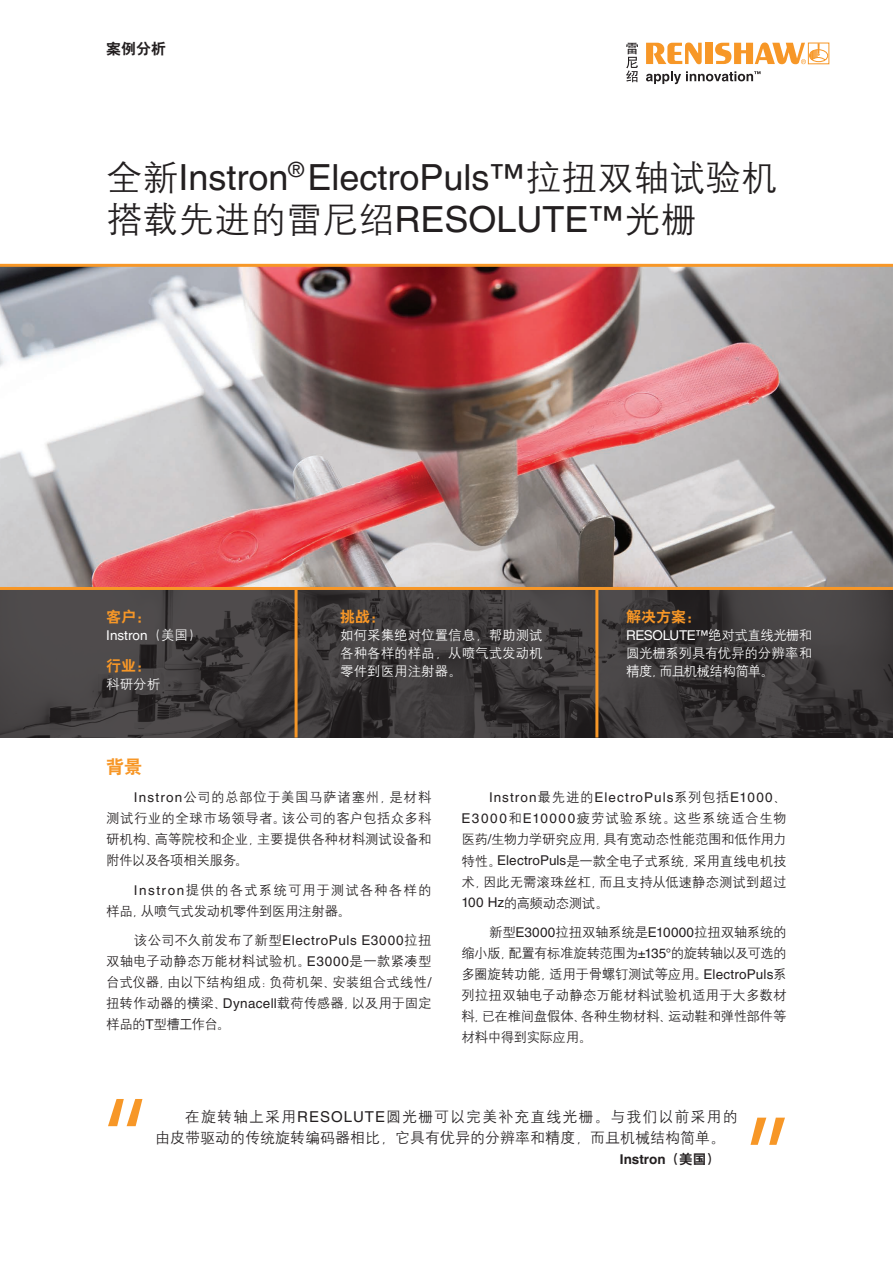
<style>
.page{position:relative;width:893px;height:1263px;background:#fff}
.page>*{position:absolute;margin:0;border:0;box-sizing:border-box;transform-origin:0 0}
.Case_study__Title_24{font:36px/39.5px "Helvetica LT Pro";color:#231f20}
.Main_body_heading_te{font:18px "H Yb 2 gj";color:#f79727}
.Main_body_text_8pt{font:15px/21px "H Yg 2 gj";color:#231f20}
.Industry_box__Headin{font:15px "H Yb 2 gj";color:#f79727}
.Case_study__Front_pa{font:15px "H Yb 2 gj";color:#231f20}
.Main_body_text_8pt-2{font:13.5px/21px "H Yg 2 gj";letter-spacing:-.015em;color:#231f20;text-align:justify}
.Industry_box__Main_t{font:13.5px/17.5px "H Yg 2 gj";color:#fff;text-align:justify}
.Main_body_text_8pt-3{font:13.5px/21px "H Yg 2 gj";letter-spacing:.035em;color:#231f20}
.Industry_box__Main_t-2{font:13.5px "Helvetica LT Pro";color:#fff}
.t1{font:700 13.5px "Helvetica LT Pro";color:#231f20}
.s1{font-family:"H Yg 2 gj"}
.s2{font-family:"Helvetica LT Pro"}
.s3{font-family:"H Yb 2 gj";font-weight:400}
</style>
<div class="page">
<svg style="left:0;top:590px;width:893px;height:147px;background:#3e3a3b"></svg>
<hr style="left:295px;top:589px;width:3px;height:148px;background:#f79727">
<hr style="left:595px;top:589px;width:3px;height:148px;background:#f79727">
<svg style="left:646px;top:43px;width:56px;height:21px"></svg>
<div style="left:705px;top:43px;width:8px;height:21px;background:#f79727"></div>
<svg style="left:715px;top:43px;width:113px;height:21px"></svg>
<svg style="left:646px;top:71px;width:114px;height:13px"></svg>
<svg style="left:626px;top:43px;width:12px;height:39px"></svg>
<img style="left:0;top:264px;width:893px;height:326px">
<svg style="left:108px;top:1099px;width:34px;height:27px"></svg>
<svg style="left:750px;top:1117px;width:35px;height:28px"></svg>
<p class="Case_study__Front_pa" style="left:106px;top:41px;width:61px">案例分析</p>
<p class="Case_study__Title_24" style="left:106px;top:158px;width:673px"><span class="s1">全新</span>Instron<sup>®</sup> ElectroPuls™<span class="s1">拉扭双轴试验机搭载先进的雷尼绍</span>RESOLUTE™<span class="s1">光栅</span></p>
<p class="Industry_box__Headin" style="left:106px;top:609px;width:46px">客户：</p>
<p class="Industry_box__Main_t-2" style="left:106px;top:627px;width:97px">Instron<span class="s1">（美国）</span></p>
<p class="Industry_box__Headin" style="left:106px;top:657px;width:46px">行业：</p>
<p class="Industry_box__Main_t" style="left:106px;top:675px;width:55px">科研分析</p>
<p class="Industry_box__Headin" style="left:340px;top:609px;width:46px">挑战：</p>
<p class="Industry_box__Main_t" style="left:340px;top:626px;width:204px;line-height:18px">如何采集绝对位置信息，帮助测试各种各样的样品，从喷气式发动机零件到医用注射器。</p>
<p class="Industry_box__Headin" style="left:626px;top:609px;width:76px">解决方案：</p>
<p class="Industry_box__Main_t" style="left:626px;top:627px;width:188px"><span class="s2">RESOLUTE™</span>绝对式直线光栅和圆光栅系列具有优异的分辨率和精度，而且机械结构简单。</p>
<p class="Main_body_heading_te" style="left:106px;top:757px;width:37px">背景</p>
<p class="Main_body_text_8pt-2" style="left:106px;top:787px;width:327px;text-indent:28px"><span class="s2">Instron</span>公司的总部位于美国马萨诸塞州，是材料测试行业的全球市场领导者。该公司的客户包括众多科研机构、高等院校和企业，主要提供各种材料测试设备和附件以及各项相关服务。</p>
<p class="Main_body_text_8pt-3" style="left:106px;top:879px;width:327px;text-indent:28px"><span class="s2">Instron</span>提供的各式系统可用于测试各种各样的样品，从喷气式发动机零件到医用注射器。</p>
<p class="Main_body_text_8pt-2" style="left:106px;top:931px;width:327px;text-indent:28px">该公司不久前发布了新型<span class="s2">ElectroPuls E3000</span>拉扭双轴电子动静态万能材料试验机。<span class="s2">E3000</span>是一款紧凑型台式仪器，由以下结构组成：负荷机架、安装组合式线性<span class="s2">/</span>扭转作动器的横梁、<span class="s2">Dynacell</span>载荷传感器，以及用于固定样品的<span class="s2">T</span>型槽工作台。</p>
<p class="Main_body_text_8pt-2" style="left:461px;top:788px;width:327px;text-indent:28px"><span class="s2">Instron</span>最先进的<span class="s2">ElectroPuls</span>系列包括<span class="s2">E1000</span>、<span class="s2">E3000</span>和<span class="s2">E10000</span>疲劳试验系统。这些系统适合生物医药<span class="s2">/</span>生物力学研究应用，具有宽动态性能范围和低作用力特性。<span class="s2">ElectroPuls</span>是一款全电子式系统，采用直线电机技术，因此无需滚珠丝杠，而且支持从低速静态测试到超过<span class="s2">100 Hz</span>的高频动态测试。</p>
<p class="Main_body_text_8pt-2" style="left:461px;top:921px;width:327px;text-indent:28px">新型<span class="s2">E3000</span>拉扭双轴系统是<span class="s2">E10000</span>拉扭双轴系统的缩小版，配置有标准旋转范围为<span class="s2">±135°</span>的旋转轴以及可选的多圈旋转功能，适用于骨螺钉测试等应用。<span class="s2">ElectroPuls</span>系列拉扭双轴电子动静态万能材料试验机适用于大多数材料，已在椎间盘假体、各种生物材料、运动鞋和弹性部件等材料中得到实际应用。</p>
<p class="Main_body_text_8pt" style="left:155px;top:1106px;width:584px;text-indent:30px">在旋转轴上采用<span class="s2">RESOLUTE</span>圆光栅可以完美补充直线光栅。与我们以前采用的由皮带驱动的传统旋转编码器相比，它具有优异的分辨率和精度，而且机械结构简单。</p>
<p class="t1" style="left:620px;top:1151px;width:101px">Instron<span class="s3">（美国）</span></p>
</div>
